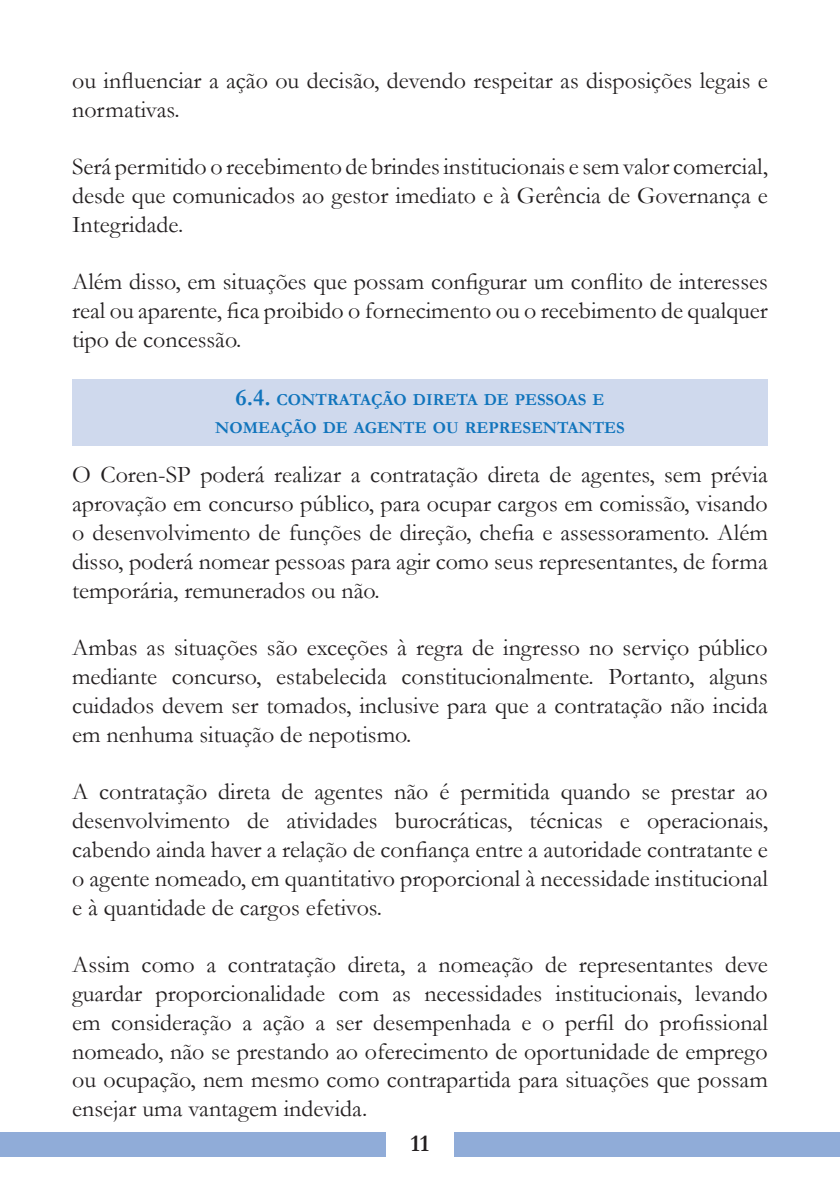
<style>
.page{position:relative;width:840px;height:1191px;background:#fff}
.page>*{position:absolute;margin:0;border:0;box-sizing:border-box;transform-origin:0 0}
.t1{font:24px/28.8px "Garamond";color:#231f20;text-align:justify}
.t2{font:700 24px "Garamond";color:#231f20}
.t3{font:700 16.8px "Garamond";color:#1074bc}
.s1{font-size:24px}
</style>
<div class="page">
<div style="left:0;top:1132px;width:839px;height:25px;background:#90acd8"></div>
<div style="left:386px;top:1119px;width:67px;height:49px;background:#fff"></div>
<div style="left:72px;top:379px;width:695px;height:66px;background:#cfd9ed"></div>
<p class="t1" style="left:72px;top:65px;width:697px">ou influenciar a ação ou decisão, devendo respeitar as disposições legais e normativas.</p>
<p class="t1" style="left:72px;top:152px;width:697px">Será permitido o recebimento de brindes institucionais e sem valor comercial, desde que comunicados ao gestor imediato e à Gerência de Governança e Integridade.</p>
<p class="t1" style="left:72px;top:267px;width:697px">Além disso, em situações que possam configurar um conflito de interesses real ou aparente, fica proibido o fornecimento ou o recebimento de qualquer tipo de concessão.</p>
<p class="t3" style="left:235px;top:388px;width:370px"><span class="s1">6.4.</span> CONTRATAÇÃO DIRETA DE PESSOAS E</p>
<p class="t3" style="left:215px;top:416px;width:411px">NOMEAÇÃO DE AGENTE OU REPRESENTANTES</p>
<p class="t1" style="left:72px;top:460px;width:697px">O Coren-SP poderá realizar a contratação direta de agentes, sem prévia aprovação em concurso público, para ocupar cargos em comissão, visando o desenvolvimento de funções de direção, chefia e assessoramento. Além disso, poderá nomear pessoas para agir como seus representantes, de forma temporária, remunerados ou não.</p>
<p class="t1" style="left:72px;top:632px;width:697px">Ambas as situações são exceções à regra de ingresso no serviço público mediante concurso, estabelecida constitucionalmente. Portanto, alguns cuidados devem ser tomados, inclusive para que a contratação não incida em nenhuma situação de nepotismo.</p>
<p class="t1" style="left:72px;top:776px;width:697px">A contratação direta de agentes não é permitida quando se prestar ao desenvolvimento de atividades burocráticas, técnicas e operacionais, cabendo ainda haver a relação de confiança entre a autoridade contratante e o agente nomeado, em quantitativo proporcional à necessidade institucional e à quantidade de cargos efetivos.</p>
<p class="t1" style="left:72px;top:949px;width:697px">Assim como a contratação direta, a nomeação de representantes deve guardar proporcionalidade com as necessidades institucionais, levando em consideração a ação a ser desempenhada e o perfil do profissional nomeado, não se prestando ao oferecimento de oportunidade de emprego ou ocupação, nem mesmo como contrapartida para situações que possam ensejar uma vantagem indevida.</p>
<p class="t2" style="left:410px;top:1127px;width:21px">11</p>
</div>
